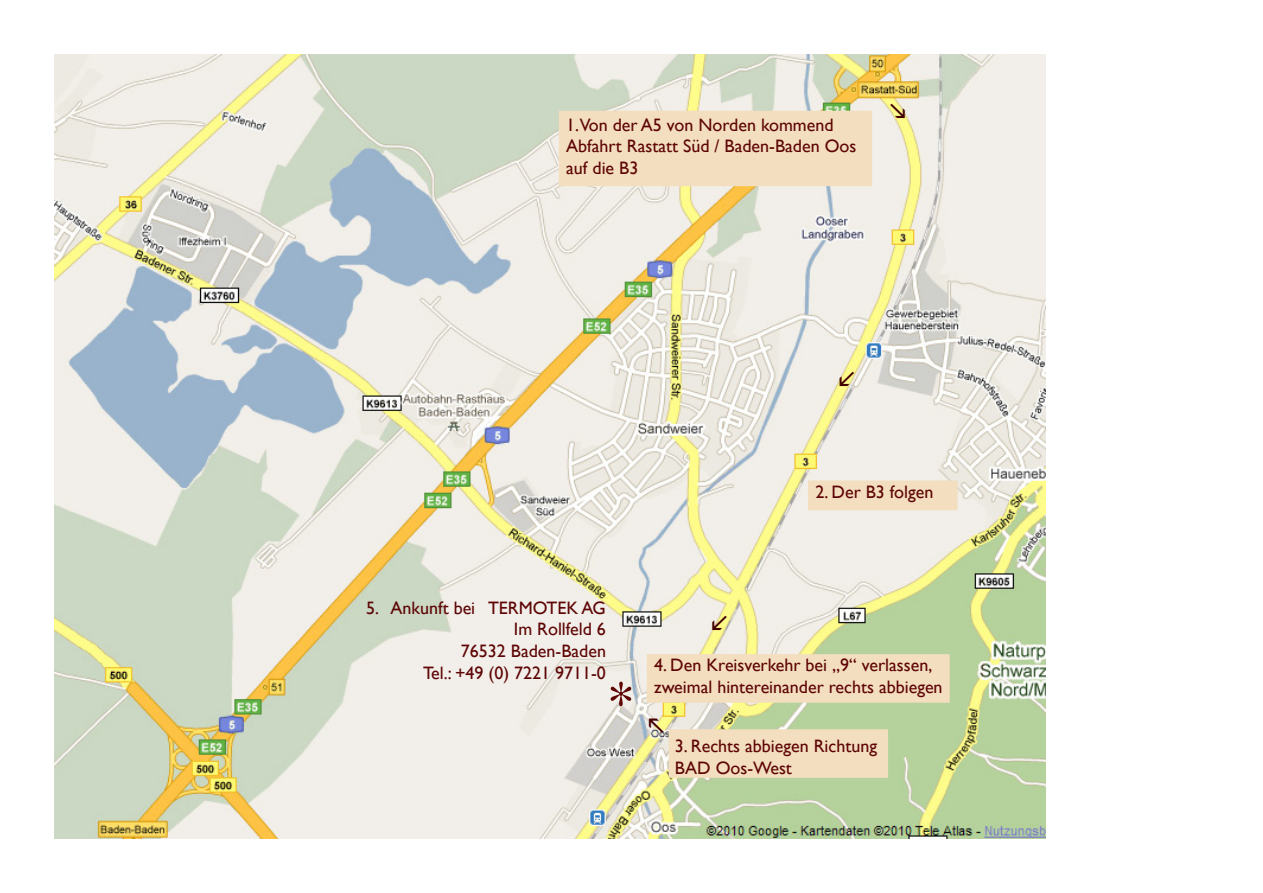
<style>
.page{position:relative;width:1263px;height:893px;background:#fff}
.page>*{position:absolute;margin:0;border:0;box-sizing:border-box;transform-origin:0 0}
.t1{font:54px "Gill Sans";color:#5e0505}
.t2{font:27px "Wingdings 3";color:#400}
.t3{font:18px/21.6px "Gill Sans";color:#5e0505}
</style>
<div class="page">
<img style="left:54px;top:54px;width:991px;height:785px">
<div style="left:647px;top:654px;width:303px;height:49px;background:#f3debf;border:2px solid #f3debf"></div>
<div style="left:808px;top:480px;width:149px;height:30px;background:#f3debf;border:2px solid #f3debf"></div>
<div style="left:669px;top:729px;width:219px;height:49px;background:#f3debf;border:2px solid #f3debf"></div>
<div style="left:559px;top:111px;width:313px;height:75px;background:#f3debf"></div>
<svg style="left:890px;top:103px;width:15px;height:15px"></svg>
<svg style="left:649px;top:718px;width:14px;height:15px"></svg>
<p class="t3" style="left:566px;top:114px;width:292px">1.Von der A5 von Norden kommend<br>Abfahrt Rastatt Süd / Baden-Baden Oos auf die B3</p>
<h2 class="t2" style="left:837px;top:364px;width:21px">●</h2>
<p class="t3" style="left:815px;top:481px;width:120px">2. Der B3 folgen</p>
<p class="t3" style="left:366px;top:597px;width:241px;text-align:right">5. Ankunft bei TERMOTEK AG<br>Im Rollfeld 6<br>76532 Baden-Baden<br>Tel.: +49 (0) 7221 9711-0</p>
<h1 class="t1" style="left:610px;top:671px;width:24px">*</h1>
<h2 class="t2" style="left:710px;top:608px;width:21px">●</h2>
<p class="t3" style="left:654px;top:655px;width:290px">4. Den Kreisverkehr bei „9“ verlassen, zweimal hintereinander rechts abbiegen</p>
<p class="t3" style="left:675px;top:736px;width:204px">3. Rechts abbiegen Richtung<br>BAD Oos-West</p>
</div>
